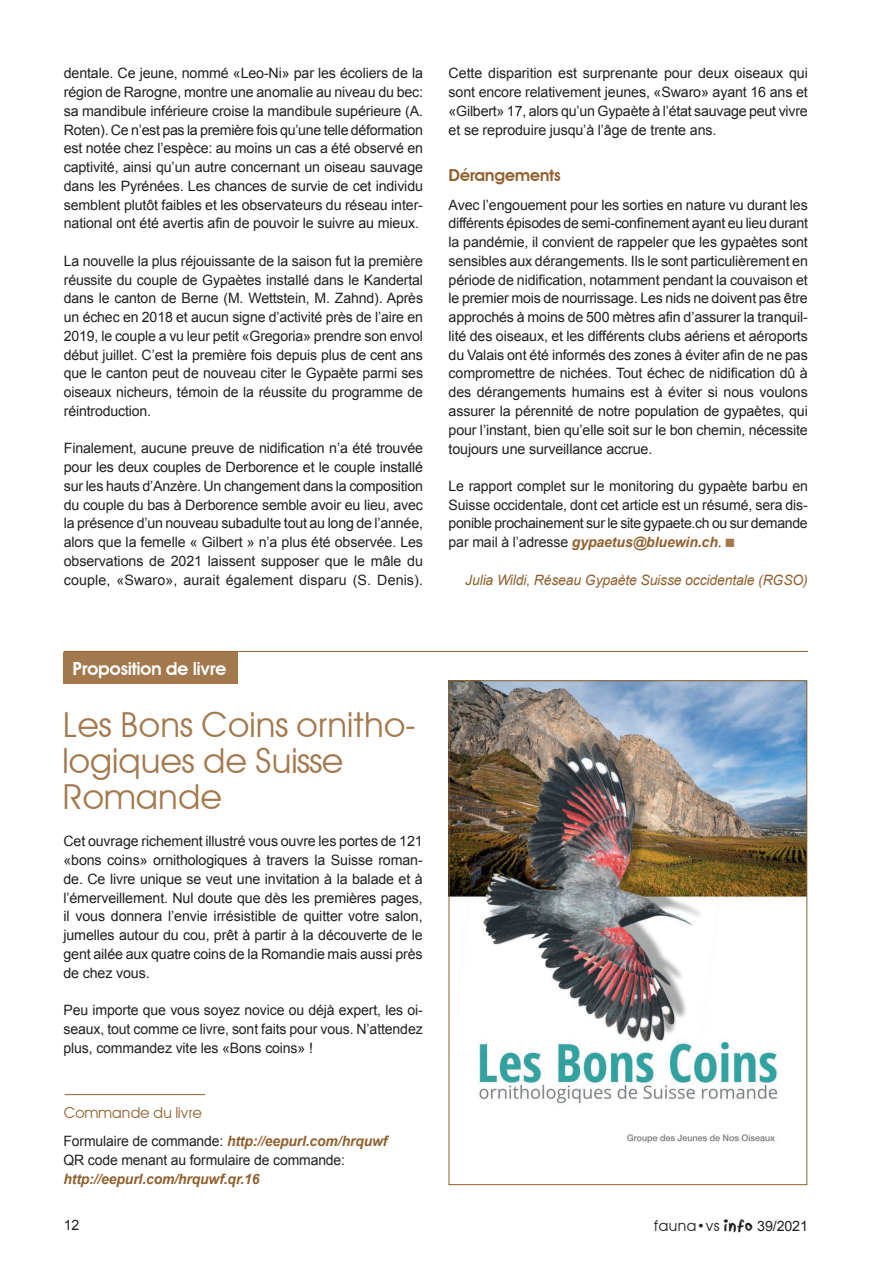
<style>
.page{position:relative;width:893px;height:1263px;background:#fff}
.page>*{position:absolute;margin:0;border:0;box-sizing:border-box;transform-origin:0 0}
.t1{font:34.5px/36px "Avant Garde";letter-spacing:-.03em;color:#a4784d}
.t2{font:600 18px "Avant Garde";letter-spacing:-.03em;color:#fff}
.t3{font:600 16.5px "Avant Garde";letter-spacing:-.03em;color:#90602e}
.t4{font:15px "Avant Garde";letter-spacing:-.01em;color:#231f20}
.t5{font:15px "Avant Garde";letter-spacing:-.03em;color:#90602e}
.t6{font:14.25px/18.8px "Arial";letter-spacing:-.01em;color:#231f20;text-align:justify}
.t7{font:italic 14.25px "Arial";letter-spacing:-.01em;color:#90602e}
.t8{font:italic 700 14.25px "Arial";letter-spacing:-.01em;color:#90602e}
.s1{font-weight:700;font-style:italic;color:#90602e}
.s2{color:#a4784d}
.s3{font-family:"Sand";font-size:14.25px}
.s4{font-family:"Arial";font-size:14.25px}
</style>
<div class="page">
<hr style="left:64px;top:651px;width:744px;height:1px;background:#90602e">
<img style="left:451px;top:682px;width:354px;height:461px">
<div style="left:64px;top:652px;width:174px;height:32px;background:#a4784d"></div>
<hr style="left:65px;top:1094px;width:140px;height:1px;background:#90602e">
<p class="t6" style="left:64px;top:64px;width:361px">dentale. Ce jeune, nommé «Leo-Ni» par les écoliers de la région de Rarogne, montre une anomalie au niveau du bec: sa mandibule inférieure croise la mandibule supérieure (A.<br>Roten). Ce n’est pas la première fois qu’une telle déformation est notée chez l’espèce: au moins un cas a été observé en captivité, ainsi qu’un autre concernant un oiseau sauvage dans les Pyrénées. Les chances de survie de cet individu semblent plutôt faibles et les observateurs du réseau inter&shy;national ont été avertis afin de pouvoir le suivre au mieux.</p>
<p class="t6" style="left:64px;top:252px;width:361px">La nouvelle la plus réjouissante de la saison fut la première réussite du couple de Gypaètes installé dans le Kandertal dans le canton de Berne (M. Wettstein, M. Zahnd). Après un échec en 2018 et aucun signe d’activité près de l’aire en 2019, le couple a vu leur petit «Gregoria» prendre son envol début juillet. C’est la première fois depuis plus de cent ans que le canton peut de nouveau citer le Gypaète parmi ses oiseaux nicheurs, témoin de la réussite du programme de réintroduction.</p>
<p class="t6" style="left:64px;top:439px;width:361px">Finalement, aucune preuve de nidification n’a été trouvée pour les deux couples de Derborence et le couple installé sur les hauts d’Anzère. Un changement dans la composition du couple du bas à Derborence semble avoir eu lieu, avec la présence d’un nouveau subadulte tout au long de l’année, alors que la femelle « Gilbert » n’a plus été observée. Les observations de 2021 laissent supposer que le mâle du couple, «Swaro», aurait également disparu (S. Denis).</p>
<p class="t6" style="left:449px;top:64px;width:361px">Cette disparition est surprenante pour deux oiseaux qui sont encore relativement jeunes, «Swaro» ayant 16 ans et «Gilbert» 17, alors qu’un Gypaète à l’état sauvage peut vivre et se reproduire jusqu’à l’âge de trente ans.</p>
<p class="t3" style="left:449px;top:165px;width:114px">Dérangements</p>
<p class="t6" style="left:449px;top:195px;width:361px">Avec l’engouement pour les sorties en nature vu durant les différents épisodes de semi-confinement ayant eu lieu durant la pandémie, il convient de rappeler que les gypaètes sont sensibles aux dérangements. Ils le sont particulièrement en période de nidification, notamment pendant la couvaison et le premier mois de nourrissage. Les nids ne doivent pas être approchés à moins de 500 mètres afin d’assurer la tranquil&shy;lité des oiseaux, et les différents clubs aériens et aéroports du Valais ont été informés des zones à éviter afin de ne pas compromettre de nichées. Tout échec de nidification dû à des dérangements humains est à éviter si nous voulons assurer la pérennité de notre population de gypaètes, qui pour l’instant, bien qu’elle soit sur le bon chemin, nécessite toujours une surveillance accrue.</p>
<p class="t6" style="left:449px;top:477px;width:361px">Le rapport complet sur le monitoring du gypaète barbu en Suisse occidentale, dont cet article est un résumé, sera dis&shy;ponible prochainement sur le site gypaete.ch ou sur demande par mail à l’adresse <span class="s1">gypaetus@bluewin.ch</span>. <span class="s2">■</span></p>
<p class="t7" style="left:465px;top:570px;width:344px">Julia Wildi, Réseau Gypaète Suisse occidentale (RGSO)</p>
<p class="t2" style="left:72px;top:658px;width:156px">Proposition de livre</p>
<h1 class="t1" style="left:62px;top:706px;width:356px">Les Bons Coins ornitho&shy;logiques de Suisse<br>Romande</h1>
<p class="t6" style="left:63px;top:832px;width:361px">Cet ouvrage richement illustré vous ouvre les portes de 121 «bons coins» ornithologiques à travers la Suisse roman&shy;de. Ce livre unique se veut une invitation à la balade et à l’émerveillement. Nul doute que dès les premières pages, il vous donnera l’envie irrésistible de quitter votre salon, jumelles autour du cou, prêt à partir à la découverte de le gent ailée aux quatre coins de la Romandie mais aussi près de chez vous.</p>
<p class="t6" style="left:63px;top:1001px;width:361px">Peu importe que vous soyez novice ou déjà expert, les oi&shy;seaux, tout comme ce livre, sont faits pour vous. N’attendez plus, commandez vite les «Bons coins» !</p>
<p class="t5" style="left:63px;top:1103px;width:140px">Commande du livre</p>
<p class="t6" style="left:63px;top:1132px;width:326px">Formulaire de commande: <span class="s1">http://eepurl.com/hrquwf<br></span>QR code menant au formulaire de commande:</p>
<p class="t8" style="left:63px;top:1169px;width:198px">http://eepurl.com/hrquwf.qr.16</p>
<p class="t6" style="left:64px;top:1216px;width:17px">12</p>
<p class="t4" style="left:654px;top:1216px;width:156px">fauna•vs <span class="s3">info</span> <span class="s4">39/2021</span></p>
</div>
